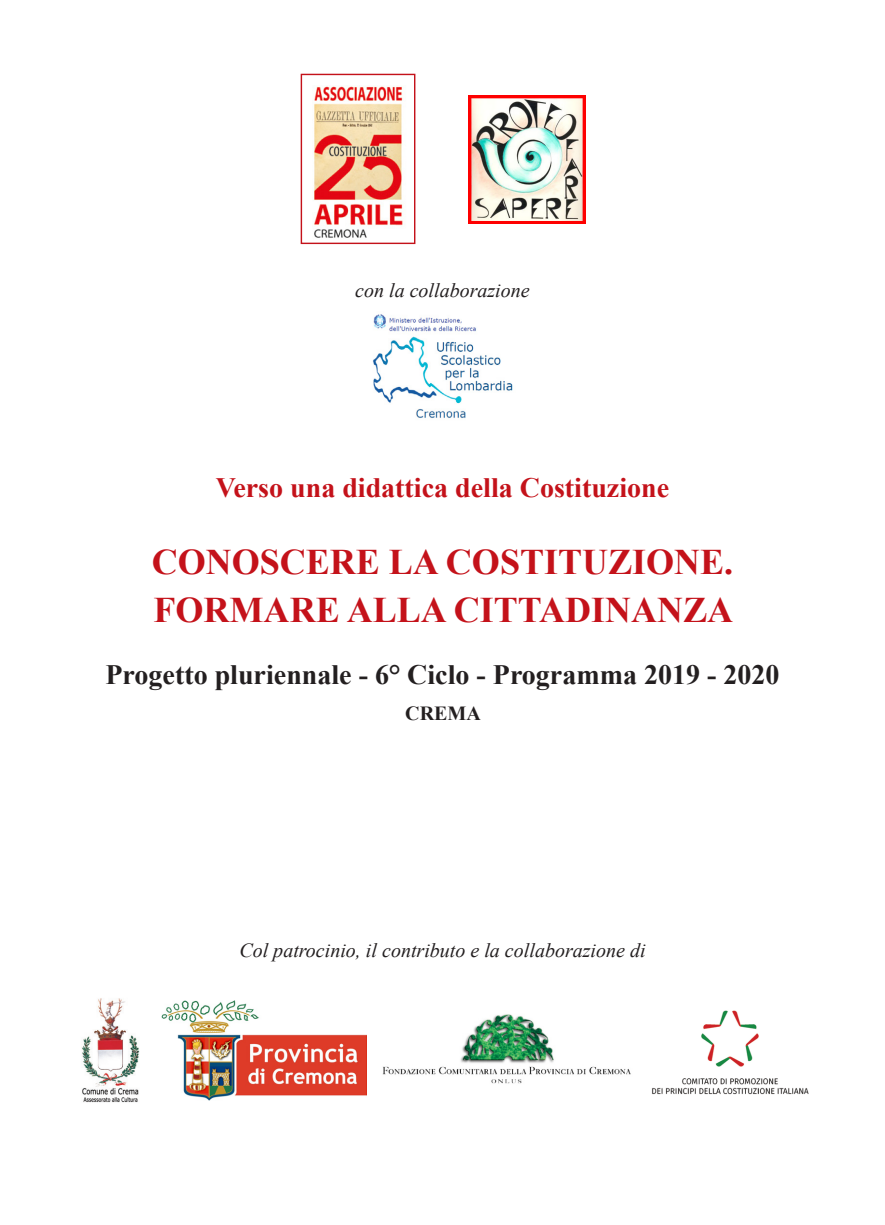
<style>
.page{position:relative;width:885px;height:1225px;background:#fff}
.page>*{position:absolute;margin:0;border:0;box-sizing:border-box;transform-origin:0 0}
.t1{font:700 36px/48px "Times New Roman";color:#c4121a}
.t2{font:700 28px "Times New Roman";color:#231f20}
.t3{font:700 28px "Times New Roman";color:#c4121a}
.t4{font:italic 20px "Times New Roman";color:#231f20}
.t5{font:700 20px "Times New Roman";color:#231f20}
</style>
<div class="page">
<img style="left:383px;top:1014px;width:248px;height:70px">
<img style="left:81px;top:998px;width:59px;height:105px">
<img style="left:161px;top:1000px;width:205px;height:100px">
<img style="left:468px;top:96px;width:117px;height:127px">
<img style="left:302px;top:76px;width:101px;height:166px">
<div style="left:300px;top:74px;width:115px;height:170px;border:1px solid #c4121a"></div>
<img style="left:373px;top:314px;width:140px;height:104px">
<img style="left:652px;top:1010px;width:157px;height:85px">
<p class="t4" style="left:355px;top:277px;width:176px">con la collaborazione</p>
<h2 class="t3" style="left:216px;top:468px;width:455px">Verso una didattica della Costituzione</h2>
<h1 class="t1" style="left:152px;top:536px;width:583px">Conoscere la Costituzione.<br>Formare alla c ittadinanza</h1>
<h2 class="t2" style="left:105px;top:655px;width:675px">Progetto pluriennale - 6° Ciclo - Programma 2019 - 2020</h2>
<p class="t5" style="left:405px;top:699px;width:77px">Crema</p>
<p class="t4" style="left:239px;top:936px;width:407px">Col patrocinio, il contributo e la collaborazione di</p>
</div>
